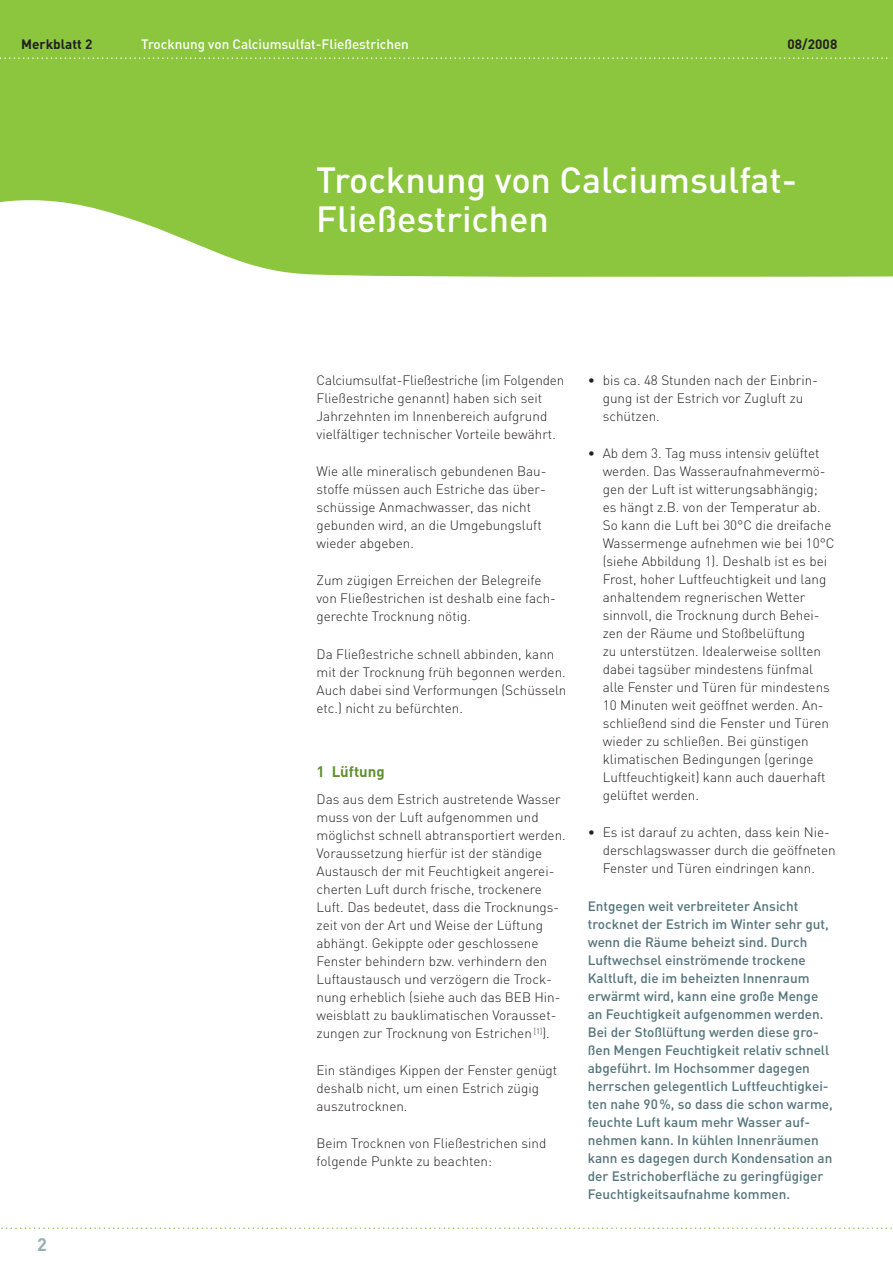
<style>
.page{position:relative;width:893px;height:1263px;background:#fff}
.page>*{position:absolute;margin:0;border:0;box-sizing:border-box;transform-origin:0 0}
.t1{font:500 36px/39px "DIN";color:#fff}
.t2{font:700 18px "DIN";color:#96aeb4}
.t3{font:700 15px "DIN";color:#609131}
.t4{font:300 13.5px/18px "DIN";color:#231f20}
.t5{font:500 13.5px/18px "DIN";color:#54747c}
.t6{font:500 13.5px "DIN";color:#fff}
.t7{font:700 13.5px "DIN";color:#231f20}
</style>
<div class="page">
<div style="left:0;top:0;width:893px;height:281px;background:#8bc63e"></div>
<svg style="left:0;top:200px;width:893px;height:81px"></svg>
<svg style="left:1px;top:1227px;width:891px;height:2px"></svg>
<svg style="left:0;top:57px;width:893px;height:2px"></svg>
<p class="t7" style="left:21px;top:35px;width:73px">Merkblatt 2</p>
<p class="t6" style="left:141px;top:35px;width:269px">Trocknung von Calciumsulfat-Fließestrichen</p>
<p class="t7" style="left:787px;top:35px;width:51px">08/2008</p>
<h1 class="t1" style="left:316px;top:159px;width:482px">Trocknung von Calciumsulfat-<br>Fließestrichen</h1>
<h2 class="t2" style="left:37px;top:1233px;width:11px">2</h2>
<p class="t4" style="left:317px;top:371px;width:249px">Calciumsulfat-Fließestriche (im Folgenden Fließestriche genannt) haben sich seit Jahrzehnten im Innenbereich aufgrund vielfältiger technischer Vorteile bewährt.</p>
<p class="t4" style="left:317px;top:462px;width:231px">Wie alle mineralisch gebundenen Bau&shy;stoffe müssen auch Estriche das über&shy;schüssige Anmachwasser, das nicht gebunden wird, an die Umgebungsluft wieder abgeben.</p>
<p class="t4" style="left:317px;top:571px;width:241px">Zum zügigen Erreichen der Belegreife von Fließestrichen ist deshalb eine fach&shy;gerechte Trocknung nötig.</p>
<p class="t4" style="left:317px;top:645px;width:251px">Da Fließestriche schnell abbinden, kann mit der Trocknung früh begonnen werden.<br>Auch dabei sind Verformungen (Schüsseln etc.) nicht zu befürchten.</p>
<p class="t3" style="left:317px;top:762px;width:70px">1 Lüftung</p>
<p class="t4" style="left:317px;top:790px;width:251px">Das aus dem Estrich austretende Wasser muss von der Luft aufgenommen und möglichst schnell abtransportiert werden.<br>Voraussetzung hierfür ist der ständige Austausch der mit Feuchtigkeit angerei&shy;cherten Luft durch frische, trockenere Luft. Das bedeutet, dass die Trocknungs&shy;zeit von der Art und Weise der Lüftung abhängt. Gekippte oder geschlossene Fenster behindern bzw. verhindern den Luftaustausch und verzögern die Trock&shy;nung erheblich (siehe auch das BEB Hin&shy;weisblatt zu bauklimatischen Vorausset&shy;zungen zur Trocknung von Estrichen <sup>[1]</sup>).</p>
<p class="t4" style="left:317px;top:1061px;width:242px">Ein ständiges Kippen der Fenster genügt deshalb nicht, um einen Estrich zügig auszutrocknen.</p>
<p class="t4" style="left:317px;top:1134px;width:231px">Beim Trocknen von Fließestrichen sind folgende Punkte zu beachten:</p>
<p class="t4" style="left:603px;top:371px;width:217px;text-indent:-15px">• bis ca. 48 Stunden nach der Einbrin&shy;gung ist der Estrich vor Zugluft zu schützen.</p>
<p class="t4" style="left:603px;top:444px;width:233px;text-indent:-15px">• Ab dem 3. Tag muss intensiv gelüftet werden. Das Wasseraufnahmevermö&shy;gen der Luft ist witterungsabhängig; es hängt z.B. von der Temperatur ab.<br>So kann die Luft bei 30°C die dreifache Wassermenge aufnehmen wie bei 10°C (siehe Abbildung 1). Deshalb ist es bei Frost, hoher Luftfeuchtigkeit und lang anhaltendem regnerischen Wetter sinnvoll, die Trocknung durch Behei&shy;zen der Räume und Stoßbelüftung<br>zu unterstützen. Idealerweise sollten dabei tagsüber mindestens fünfmal alle Fenster und Türen für mindestens 10 Minuten weit geöffnet werden. An&shy;schließend sind die Fenster und Türen wieder zu schließen. Bei günstigen klimatischen Bedingungen (geringe Luftfeuchtigkeit) kann auch dauerhaft gelüftet werden.</p>
<p class="t4" style="left:603px;top:823px;width:235px;text-indent:-15px">• Es ist darauf zu achten, dass kein Nie&shy;derschlagswasser durch die geöffneten<br>Fenster und Türen eindringen kann.</p>
<p class="t5" style="left:588px;top:896px;width:247px">Entgegen weit verbreiteter Ansicht trocknet der Estrich im Winter sehr gut, wenn die Räume beheizt sind. Durch Luftwechsel einströmende trockene Kaltluft, die im beheizten Innenraum erwärmt wird, kann eine große Menge an Feuchtigkeit aufgenommen werden.<br>Bei der Stoßlüftung werden diese gro&shy;ßen Mengen Feuchtigkeit relativ schnell abgeführt. Im Hochsommer dagegen herrschen gelegentlich Luftfeuchtigkei&shy;ten nahe 90%, so dass die schon warme, feuchte Luft kaum mehr Wasser auf&shy;nehmen kann. In kühlen Innenräumen kann es dagegen durch Kondensation an der Estrichoberfläche zu geringfügiger Feuchtigkeitsaufnahme kommen.</p>
</div>
